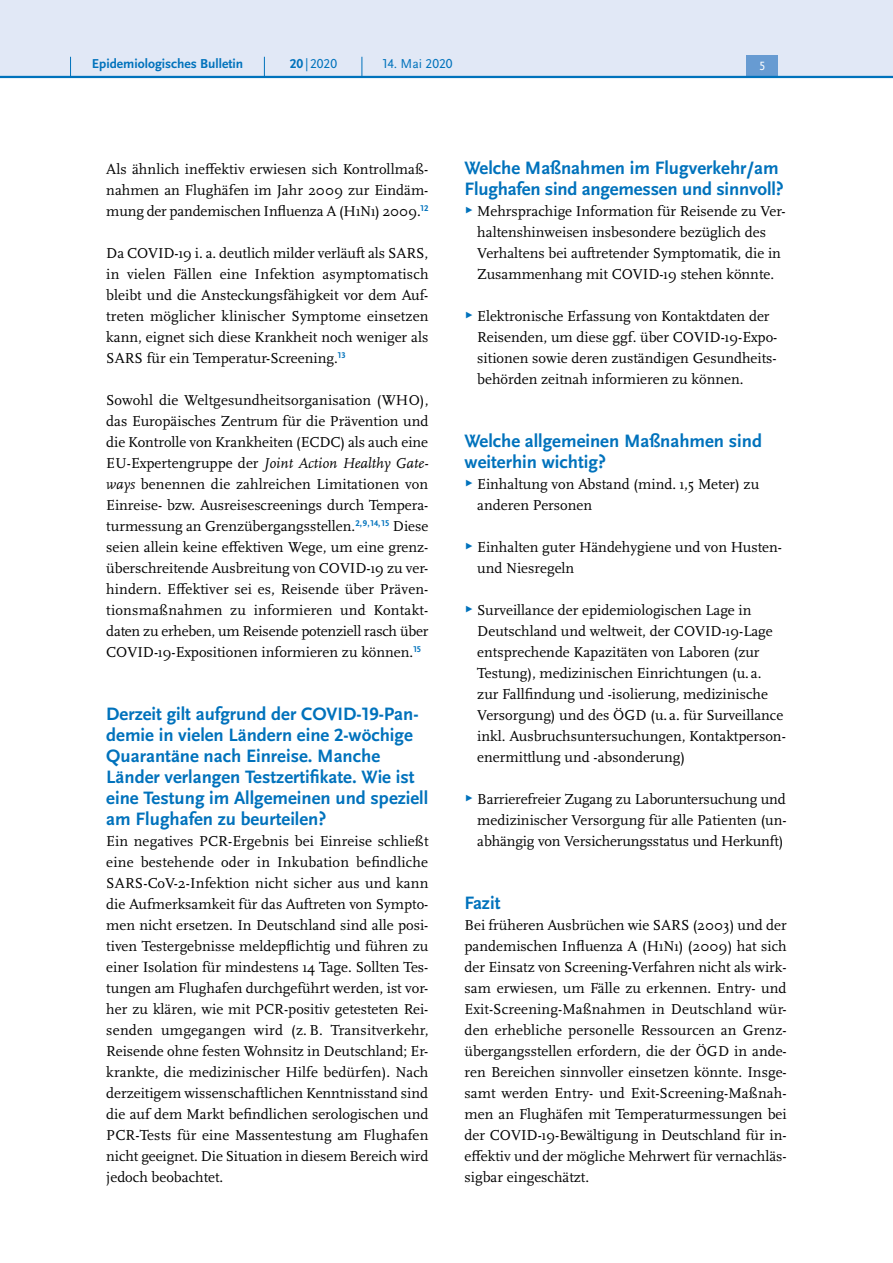
<style>
.page{position:relative;width:893px;height:1263px;background:#fff}
.page>*{position:absolute;margin:0;border:0;box-sizing:border-box;transform-origin:0 0}
.t1{font:700 18.75px/21px "Scala Sans Pro";color:#0072bc}
.P_-_Fließtext{font:15px/21px "Scala Pro";color:#000;text-align:justify}
.t2{font:700 13.5px "Scala Sans Pro";color:#0072bc}
.t3{font:13.5px "Scala Sans Pro";color:#0072bc}
.t4{font:12.45px "Scala Sans Pro";color:#fff}
.s1{font-weight:700}
.s2{font-style:italic}
.s3{font-family:"Scala Sans Pro";font-size:9px;color:#0072bc}
</style>
<div class="page">
<div style="left:0;top:0;width:893px;height:77px;background:#e1e8f6"></div>
<div style="left:746px;top:55px;width:32px;height:21px;background:#679bd2"></div>
<hr style="left:0;top:76px;width:893px;height:2px;background:#0072bc">
<svg style="left:70px;top:57px;width:1px;height:19px"></svg>
<svg style="left:264px;top:57px;width:1px;height:19px"></svg>
<svg style="left:362px;top:57px;width:1px;height:19px"></svg>
<p class="t2" style="left:92px;top:55px;width:153px">Epidemiologisches Bulletin</p>
<p class="t3" style="left:290px;top:55px;width:49px"><span class="s1">20</span>|2020</p>
<p class="t3" style="left:383px;top:55px;width:71px">14. Mai 2020</p>
<p class="t4" style="left:759px;top:59px;width:8px">5</p>
<p class="P_-_Fließtext" style="left:106px;top:158px;width:324px">Als ähnlich ineffektiv erwiesen sich Kontrollmaß&shy;nahmen an Flughäfen im Jahr 2009 zur Eindäm&shy;mung der pandemischen Influenza A (H1N1) 2009.<sup>12</sup></p>
<p class="P_-_Fließtext" style="left:106px;top:242px;width:324px">Da COVID-19 i. a. deutlich milder verläuft als SARS, in vielen Fällen eine Infektion asymptomatisch bleibt und die Ansteckungsfähigkeit vor dem Auf&shy;treten möglicher klinischer Symptome einsetzen kann, eignet sich diese Krankheit noch weniger als SARS für ein Temperatur-Screening.<sup>13</sup></p>
<p class="P_-_Fließtext" style="left:106px;top:389px;width:324px">Sowohl die Weltgesundheitsorganisation (WHO), das Europäisches Zentrum für die Prävention und die Kontrolle von Krankheiten (ECDC) als auch eine EU-Expertengruppe der <span class="s2">Joint Action Healthy Gate&shy;ways</span> benennen die zahlreichen Limitationen von Einreise- bzw. Ausreisescreenings durch Tempera&shy;turmessung an Grenzübergangsstellen.<sup>2,9,</sup> <sup>14,</sup> <sup>15</sup> Diese seien allein keine effektiven Wege, um eine grenz&shy;überschreitende Ausbreitung von COVID-19 zu ver&shy;hindern. Effektiver sei es, Reisende über Präven&shy;tionsmaßnahmen zu informieren und Kontakt&shy;daten zu erheben, um Reisende potenziell rasch über COVID-19-Expositionen informieren zu können.<sup>15</sup></p>
<h3 class="t1" style="left:106px;top:703px;width:323px">Derzeit gilt aufgrund der COVID-19-Pan&shy;demie in vielen Ländern eine 2-wöchige Quarantäne nach Einreise. Manche Länder verlangen Testzertifikate. Wie ist eine Testung im Allgemeinen und speziell am Flughafen zu beurteilen?</h3>
<p class="P_-_Fließtext" style="left:106px;top:830px;width:324px">Ein negatives PCR-Ergebnis bei Einreise schließt eine bestehende oder in Inkubation befindliche SARS-CoV-2-Infektion nicht sicher aus und kann die Aufmerksamkeit für das Auftreten von Sympto&shy;men nicht ersetzen. In Deutschland sind alle posi&shy;tiven Testergebnisse meldepflichtig und führen zu einer Isolation für mindestens 14 Tage. Sollten Tes&shy;tungen am Flughafen durchgeführt werden, ist vor&shy;her zu klären, wie mit PCR-positiv getesteten Rei&shy;senden umgegangen wird (z.B. Transitverkehr, Reisende ohne festen Wohnsitz in Deutschland; Er&shy;krankte, die medizinischer Hilfe bedürfen). Nach derzeitigem wissenschaftlichen Kenntnisstand sind die auf dem Markt befindlichen serologischen und PCR-Tests für eine Massentestung am Flughafen nicht geeignet. Die Situation in diesem Bereich wird jedoch beobachtet.</p>
<h3 class="t1" style="left:465px;top:157px;width:320px">Welche Maßnahmen im Flugverkehr/am<br>Flughafen sind angemessen und sinnvoll?</h3>
<p class="P_-_Fließtext" style="left:465px;top:200px;width:322px;text-align:center"><span class="s3">▶</span> Mehrsprachige Information für Reisende zu Ver&shy;haltenshinweisen insbesondere bezüglich des Verhaltens bei auftretender Symptomatik, die in Zusammenhang mit COVID-19 stehen könnte.</p>
<p class="P_-_Fließtext" style="left:477px;top:305px;width:302px;text-align:left;text-indent:-13px"><span class="s3">▶</span> Elektronische Erfassung von Kontaktdaten der Reisenden, um diese ggf. über COVID-19-Expo&shy;sitionen sowie deren zuständigen Gesundheits&shy;behörden zeitnah informieren zu können.</p>
<h3 class="t1" style="left:465px;top:430px;width:299px">Welche allgemeinen Maßnahmen sind weiterhin wichtig?</h3>
<p class="P_-_Fließtext" style="left:477px;top:473px;width:283px;text-indent:-13px"><span class="s3">▶</span> Einhaltung von Abstand (mind. 1,5 Meter) zu anderen Personen</p>
<p class="P_-_Fließtext" style="left:477px;top:536px;width:306px;text-indent:-13px"><span class="s3">▶</span> Einhalten guter Händehygiene und von Husten&shy;und Niesregeln</p>
<p class="P_-_Fließtext" style="left:477px;top:599px;width:310px;text-align:left;text-indent:-13px"><span class="s3">▶</span> Surveillance der epidemiologischen Lage in Deutschland und weltweit, der COVID-19-Lage entsprechende Kapazitäten von Laboren (zur Testung), medizinischen Einrichtungen (u. a. zur Fallfindung und -isolierung, medizinische Versorgung) und des ÖGD (u. a. für Surveillance inkl. Ausbruchsuntersuchungen, Kontaktperson&shy;enermittlung und -absonderung)</p>
<p class="P_-_Fließtext" style="left:477px;top:788px;width:311px;text-indent:-13px"><span class="s3">▶</span> Barrierefreier Zugang zu Laboruntersuchung und medizinischer Versorgung für alle Patienten (un&shy;abhängig von Versicherungsstatus und Herkunft)</p>
<h3 class="t1" style="left:465px;top:892px;width:37px">Fazit</h3>
<p class="P_-_Fließtext" style="left:465px;top:914px;width:324px">Bei früheren Ausbrüchen wie SARS (2003) und der pandemischen Influenza A (H1N1) (2009) hat sich der Einsatz von Screening-Verfahren nicht als wirk&shy;sam erwiesen, um Fälle zu erkennen. Entry- und Exit-Screening-Maßnahmen in Deutschland wür&shy;den erhebliche personelle Ressourcen an Grenz&shy;übergangsstellen erfordern, die der ÖGD in ande&shy;ren Bereichen sinnvoller einsetzen könnte. Insge&shy;samt werden Entry- und Exit-Screening-Maßnah&shy;men an Flughäfen mit Temperaturmessungen bei der COVID-19-Bewältigung in Deutschland für in&shy;effektiv und der mögliche Mehrwert für vernachläs&shy;sigbar eingeschätzt.</p>
</div>
